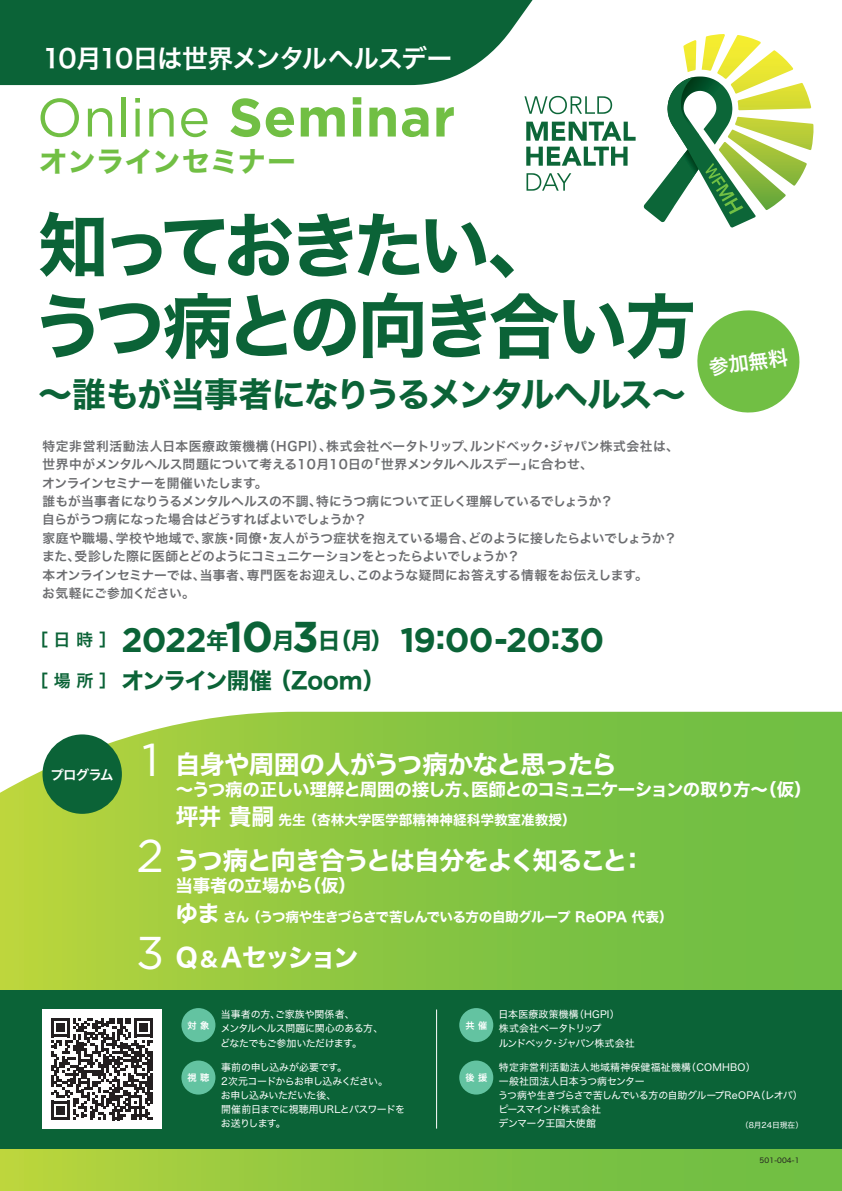
<style>
.page{position:relative;width:842px;height:1191px;background:#fff}
.page>*{position:absolute;margin:0;border:0;box-sizing:border-box;transform-origin:0 0}
.t1{font:70.9px/80.8px "Hiragino Sans W7";letter-spacing:-.075em;color:#0b6337}
.t2{font:700 53.9px "Gotham";letter-spacing:.01em;color:#71bf44}
.t3{font:45.9px "Gotham";color:#fff}
.t4{font:700 34px "Gotham";letter-spacing:-.03em;color:#0b6337}
.t5{font:34px "Hiragino Sans W7";letter-spacing:-.055em;color:#0b6337}
.t6{font:28.3px "Hiragino Sans W7";color:#71bf44}
.t7{font:25.5px "Hiragino Sans W7";letter-spacing:-.055em;color:#fff}
.t8{font:25.5px "Hiragino Sans W7";letter-spacing:-.035em;color:#fff}
.t9{font:25.5px "Hiragino Sans W6";letter-spacing:-.045em;color:#fff}
.t10{font:22.7px "Hiragino Sans W7";letter-spacing:-.035em;color:#0b6337}
.t11{font:19.8px "Hiragino Sans W6";color:#fff}
.t12{font:17.5px "Hiragino Sans W7";letter-spacing:-.045em;color:#fff}
.t13{font:17.5px "Hiragino Sans W7";letter-spacing:-.01em;color:#fff}
.t14{font:13.6px "Hiragino Sans W7";letter-spacing:-.04em;color:#fff}
.t15{font:13.6px "Hiragino Sans W7";letter-spacing:-.015em;color:#fff}
.t16{font:13.5px "Hiragino Sans W6";letter-spacing:-.06em;color:#fff}
.t17{font:12.8px/18.4px "Hiragino Sans W6";letter-spacing:-.005em;color:#6c6d70}
.t18{font:9.9px/14.2px "Hiragino Sans W4";letter-spacing:-.025em;color:#fff}
.t19{font:9.2px "Hiragino Sans W6";color:#fff}
.t20{font:7.8px "Hiragino Sans W4";letter-spacing:-.02em;color:#fff}
.t21{font:7.1px "Hiragino Sans W4";letter-spacing:.02em;color:#231f20}
.s1{font-weight:400}
.s2{font-family:"Hiragino Sans W7";font-weight:400;font-size:22.7px}
.s3{font-size:43.1px}
.s4{font-family:"Hiragino Sans W6";font-size:17px}
.s5{font-size:22.7px}
.s6{font-family:"Gotham";font-size:45.9px}
.s7{font-size:20.4px}
</style>
<div class="page">
<svg style="left:0;top:711px;width:842px;height:480px;background:#8dc746"></svg>
<svg style="left:0;top:0;width:533px;height:85px;background:#1c6e45"></svg>
<svg style="left:526px;top:173px;width:45px;height:18px"></svg>
<svg style="left:526px;top:147px;width:101px;height:19px"></svg>
<svg style="left:526px;top:122px;width:110px;height:19px"></svg>
<svg style="left:524px;top:96px;width:88px;height:18px"></svg>
<svg style="left:643px;top:34px;width:171px;height:194px"></svg>
<svg style="left:697px;top:310px;width:103px;height:103px"></svg>
<div style="left:43px;top:734px;width:79px;height:80px;background:#0b6337;border-radius:50%"></div>
<div style="left:0;top:989px;width:842px;height:159px;background:#0b6337"></div>
<div style="left:43px;top:1009px;width:119px;height:119px;background:#fff"></div>
<hr style="left:436px;top:1009px;width:1px;height:119px;background:#fff">
<div style="left:181px;top:1008px;width:34px;height:34px;background:#63c3a1;border-radius:50%"></div>
<div style="left:181px;top:1060px;width:34px;height:34px;background:#63c3a1;border-radius:50%"></div>
<div style="left:459px;top:1008px;width:34px;height:34px;background:#63c3a1;border-radius:50%"></div>
<div style="left:459px;top:1060px;width:34px;height:34px;background:#63c3a1;border-radius:50%"></div>
<svg style="left:51px;top:1018px;width:102px;height:102px"></svg>
<h3 class="t9" style="left:43px;top:35px;width:411px">10月10日は世界メンタルヘルスデー</h3>
<h2 class="t2" style="left:37px;top:86px;width:420px"><span class="s1">Online</span> Seminar</h2>
<h3 class="t6" style="left:39px;top:140px;width:258px">オンラインセミナー</h3>
<h1 class="t1" style="left:32px;top:208px;width:665px">知っておきたい、<br>うつ病との向き合い方</h1>
<h3 class="t5" style="left:38px;top:368px;width:649px">～誰もが当事者になりうるメンタルヘルス～</h3>
<p class="t17" style="left:42px;top:436px;width:638px">特定非営利活動法人日本医療政策機構（HGPI）、株式会社ベータトリップ、ルンドベック・ジャパン株式会社は、世界中がメンタルヘルス問題について考える10月10日の「世界メンタルヘルスデー」に合わせ、<br>オンラインセミナーを開催いたします。<br>誰もが当事者になりうるメンタルヘルスの不調、特にうつ病について正しく理解しているでしょうか？<br>自らがうつ病になった場合はどうすればよいでしょうか？<br>家庭や職場、学校や地域で、家族・同僚・友人がうつ症状を抱えている場合、どのように接したらよいでしょうか？また、受診した際に医師とどのようにコミュニケーションをとったらよいでしょうか？<br>本オンラインセミナーでは、当事者、専門医をお迎えし、このような疑問にお答えする情報をお伝えします。<br>お気軽にご参加ください。</p>
<h3 class="t4" style="left:31px;top:620px;width:575px"><sup>［日時］</sup> 2022<span class="s2">年</span><span class="s3">10</span><span class="s2">月</span><span class="s3">3</span><span class="s2">日（月）</span> 19:00-20:30</h3>
<h3 class="t10" style="left:31px;top:663px;width:356px"><span class="s4">［場所］</span>オンライン開催 （Zoom）</h3>
<h3 class="t11" style="left:707px;top:350px;width:81px;rotate:-8deg">参加無料</h3>
<p class="t16" style="left:50px;top:762px;width:65px">プログラム</p>
<h3 class="t3" style="left:142px;top:730px;width:18px">1</h3>
<h3 class="t3" style="left:136px;top:826px;width:29px">2</h3>
<h3 class="t8" style="left:175px;top:744px;width:468px">自身や周囲の人がうつ病かなと思ったら　</h3>
<h3 class="t12" style="left:176px;top:775px;width:637px">～うつ病の正しい理解と周囲の接し方、医師とのコミュニケーションの取り方～（仮）</h3>
<p class="t15" style="left:176px;top:809px;width:401px"><span class="s5">坪井 貴嗣</span> 先生 （杏林大学医学部精神神経科学教室准教授）</p>
<h3 class="t7" style="left:174px;top:840px;width:473px">うつ病と向き合うとは自分をよく知ること：</h3>
<h3 class="t13" style="left:175px;top:871px;width:182px">当事者の立場から（仮）</h3>
<p class="t14" style="left:176px;top:906px;width:499px"><span class="s5">ゆま</span> さん （うつ病や生きづらさで苦しんでいる方の自助グループ ReOPA 代表）</p>
<h3 class="t7" style="left:136px;top:937px;width:224px"><span class="s6">3</span> Q <span class="s7">&amp;</span>Aセッション</h3>
<p class="t19" style="left:187px;top:1017px;width:23px">対 象</p>
<p class="t19" style="left:187px;top:1069px;width:23px">視 聴</p>
<p class="t18" style="left:220px;top:1006px;width:164px">当事者の方、ご家族や関係者、<br>メンタルヘルス問題に関心のある方、どなたでもご参加いただけます。</p>
<p class="t18" style="left:221px;top:1059px;width:186px">事前の申し込みが必要です。<br>2次元コードからお申し込みください。<br>お申し込みいただいた後、<br>開催前日までに視聴用URLとパスワードをお送りします。</p>
<p class="t19" style="left:465px;top:1017px;width:23px">共 催</p>
<p class="t19" style="left:465px;top:1069px;width:23px">後 援</p>
<p class="t18" style="left:498px;top:1006px;width:138px">日本医療政策機構（HGPI）<br>株式会社ベータトリップ<br>ルンドベック・ジャパン株式会社</p>
<p class="t18" style="left:498px;top:1059px;width:306px">特定非営利活動法人地域精神保健福祉機構（COMHBO）<br>一般社団法人日本うつ病センター<br>うつ病や生きづらさで苦しんでいる方の自助グループReOPA（レオパ）ピースマインド株式会社<br>デンマーク王国大使館</p>
<p class="t20" style="left:741px;top:1117px;width:64px">（8月24日現在）</p>
<p class="t21" style="left:760px;top:1154px;width:41px">501-004-1</p>
</div>
